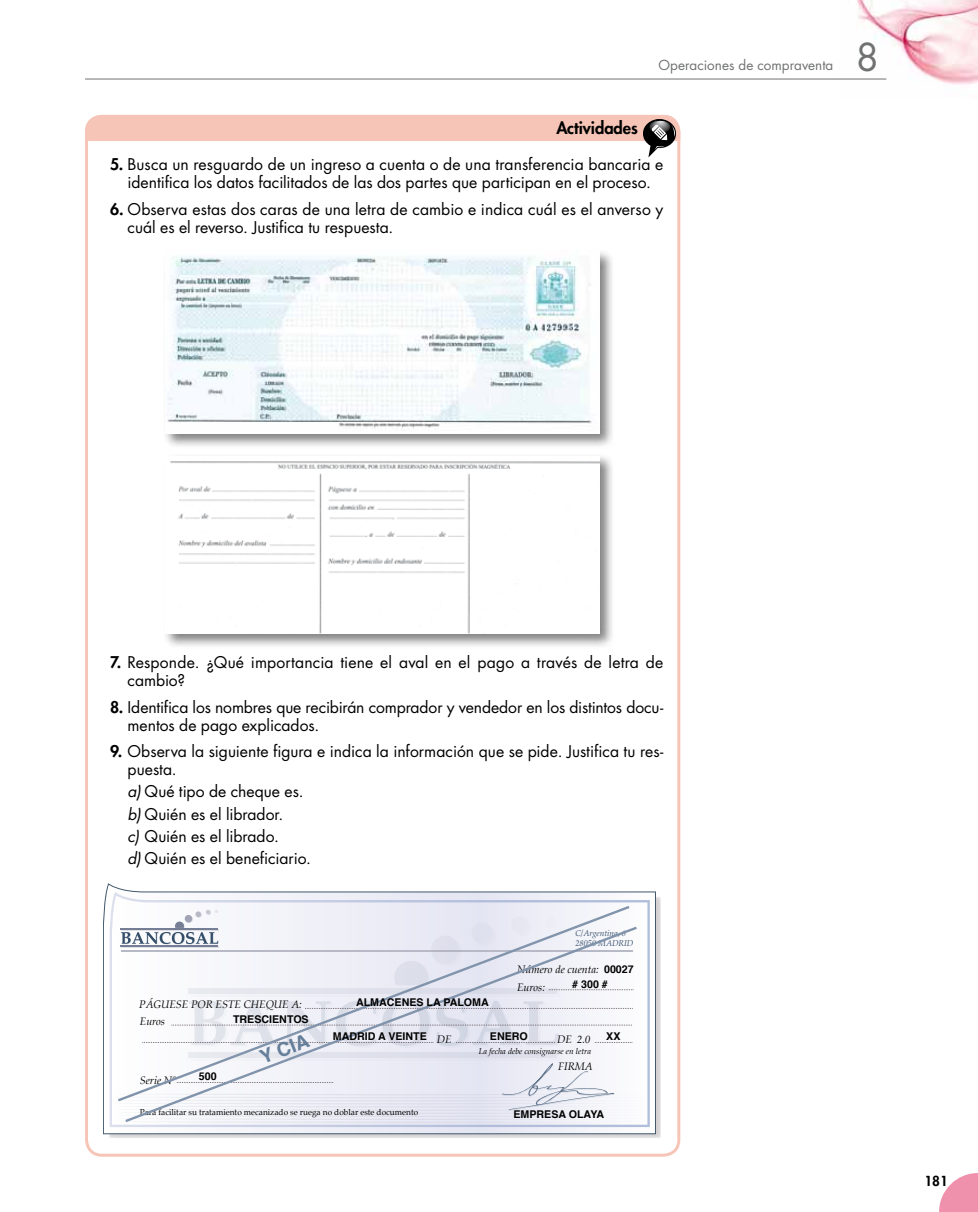
<style>
.page{position:relative;width:978px;height:1212px;background:#fff}
.page>*{position:absolute;margin:0;border:0;box-sizing:border-box;transform-origin:0 0}
.t1{font:37.5px "Futura Std";color:#707172}
.t2{font:700 19.35px "Helvetica";color:#657f9a}
.t3{font:800 16.5px "Futura Std";color:#000}
.t4{font:15.75px/18px "Futura Std";color:#000}
.t5{font:13.5px "Futura Std";color:#707172}
.t6{font:800 13.5px "Futura Std";color:#000}
.t7{font:italic 10.65px/17.7px "Palatino";color:#000}
.t8{font:700 10.65px "Helvetica";color:#000}
.t9{font:8.25px "Palatino";color:#000}
.t10{font:italic 8.25px "Palatino";color:#000}
.t11{font:italic 8.25px/9.9px "Palatino";color:#344e6a}
.s1{font-weight:800}
.s2{font-style:italic}
.s3{font-family:"Helvetica";font-weight:700;font-style:normal}
</style>
<div class="page">
<img style="left:840px;top:0;width:138px;height:85px">
<svg style="left:939px;top:1173px;width:39px;height:39px"></svg>
<hr style="left:85px;top:79px;width:801px;height:1px;background:#707172">
<div style="left:85px;top:115px;width:595px;height:25px;background:#f7c5b7"></div>
<svg style="left:643px;top:119px;width:33px;height:38px"></svg>
<div style="left:85px;top:115px;width:595px;height:1042px;border:3px solid #f7c5b7;border-radius:16px"></div>
<div style="left:163px;top:248px;width:452px;height:201px;background:#000;opacity:.5"></div>
<img style="left:166px;top:251px;width:433px;height:183px">
<svg style="left:109px;top:897px;width:552px;height:241px;fill:#d7d5d6"></svg>
<svg style="left:103px;top:884px;width:553px;height:250px"></svg>
<svg style="left:110px;top:892px;width:540px;height:235px"></svg>
<svg style="left:113px;top:1063px;width:532px;height:60px"></svg>
<svg style="left:118px;top:906px;width:511px;height:195px;fill:#f1f1f8"></svg>
<svg style="left:125px;top:926px;width:512px;height:196px;fill:#edeef6"></svg>
<div style="left:163px;top:453px;width:452px;height:196px;background:#000;opacity:.5"></div>
<img style="left:166px;top:456px;width:434px;height:178px">
<p class="t3" style="left:556px;top:118px;width:83px">Actividades</p>
<p class="t5" style="left:659px;top:56px;width:176px">Operaciones de compraventa</p>
<p class="t4" style="left:110px;top:156px;width:555px;text-align:center"><span class="s1">5.</span> Busca un resguardo de un ingreso a cuenta o de una transferencia bancaria e identifica los datos facilitados de las dos partes que participan en el proceso.</p>
<p class="t4" style="left:128px;top:200px;width:537px;text-indent:-17px"><span class="s1">6.</span> Observa estas dos caras de una letra de cambio e indica cuál es el anverso y cuál es el reverso. Justifica tu respuesta.</p>
<h1 class="t1" style="left:856px;top:33px;width:25px">8</h1>
<p class="t4" style="left:128px;top:653px;width:537px;text-indent:-17px"><span class="s1">7.</span> Responde. ¿Qué importancia tiene el aval en el pago a través de letra de cambio?</p>
<p class="t4" style="left:128px;top:698px;width:537px;text-indent:-17px"><span class="s1">8.</span> Identifica los nombres que recibirán comprador y vendedor en los distintos docu&shy;mentos de pago explicados.</p>
<p class="t4" style="left:128px;top:742px;width:537px;text-indent:-17px"><span class="s1">9.</span> Observa la siguiente figura e indica la información que se pide. Justifica tu res&shy;puesta.</p>
<p class="t4" style="left:128px;top:781px;width:185px;line-height:22.2px"><span class="s2">a)</span> Qué tipo de cheque es. <span class="s2">b)</span> Quién es el librador.<br><span class="s2">c)</span> Quién es el librado.<br><span class="s2">d)</span> Quién es el beneficiario.</p>
<p class="t7" style="left:139px;top:996px;width:164px;line-height:16.6px">PÁGUESE POR ESTE CHEQUE A:<br>Euros</p>
<p class="t8" style="left:233px;top:1010px;width:77px">TRESCIENTOS</p>
<p class="t7" style="left:140px;top:1071px;width:37px">Serie Nº</p>
<p class="t8" style="left:199px;top:1067px;width:19px">500</p>
<p class="t2" style="left:254px;top:1042px;width:53px;rotate:-21deg">Y CIA</p>
<p class="t8" style="left:356px;top:993px;width:134px">ALMACENES LA PALOMA</p>
<p class="t11" style="left:575px;top:928px;width:59px">C/Argentina, 6<br>28050 MADRID</p>
<p class="t7" style="left:517px;top:960px;width:118px">Número de cuenta: <span class="s3">00027<br></span>Euros:</p>
<p class="t8" style="left:572px;top:975px;width:37px"># 300 #</p>
<p class="t8" style="left:333px;top:1027px;width:96px">MADRID A VEINTE</p>
<p class="t8" style="left:490px;top:1027px;width:39px">ENERO</p>
<p class="t8" style="left:606px;top:1027px;width:16px">XX</p>
<p class="t7" style="left:437px;top:1031px;width:16px">DE</p>
<p class="t7" style="left:557px;top:1031px;width:35px">DE 2.0</p>
<p class="t10" style="left:479px;top:1045px;width:114px">La fecha debe consignarse en letra</p>
<p class="t7" style="left:558px;top:1057px;width:36px">FIRMA</p>
<p class="t9" style="left:140px;top:1105px;width:280px">Para facilitar su tratamiento mecanizado se ruega no doblar este documento</p>
<p class="t8" style="left:513px;top:1104px;width:92px">EMPRESA OLAYA</p>
<p class="t6" style="left:924px;top:1172px;width:25px">181</p>
</div>
